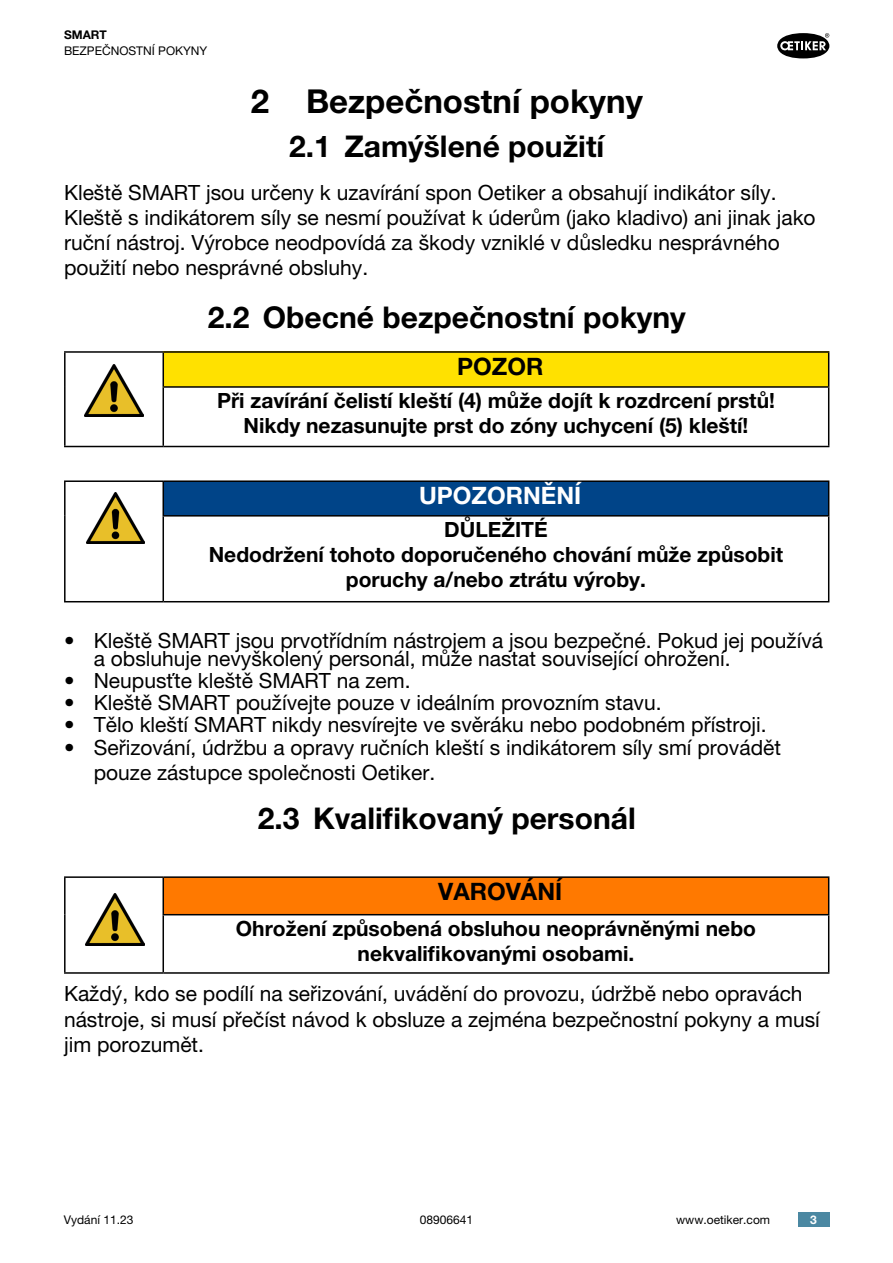
<style>
.page{position:relative;width:893px;height:1263px;background:#fff}
.page>*{position:absolute;margin:0;border:0;box-sizing:border-box;transform-origin:0 0}
.t1{font:700 33px "Helvetica Neue LT Pro";color:#000}
.t2{font:700 30px "Helvetica Neue LT Pro";color:#000}
.t3{font:700 24px "Helvetica Neue LT Pro";color:#000}
.t4{font:700 24px "Helvetica Neue LT Pro";color:#fff}
.t5{font:21px/25.2px "Helvetica Neue LT Pro";color:#000}
.t6{font:700 21px/25.2px "Helvetica Neue LT Pro";color:#000;text-align:center}
.t7{font:12px "Helvetica Neue LT Pro";color:#000}
.t8{font:700 12px "Helvetica Neue LT Pro";color:#000}
.t9{font:700 12px "Helvetica Neue LT Pro";color:#fff}
</style>
<div class="page">
<div style="left:798px;top:1212px;width:31px;height:15px;background:#4b88a2"></div>
<svg style="left:777px;top:33px;width:52px;height:25px"></svg>
<div style="left:163px;top:352px;width:666px;height:35px;background:#ffe100"></div>
<hr style="left:64px;top:351px;width:99px;height:2px;background:#000">
<hr style="left:64px;top:353px;width:2px;height:34px;background:#000">
<hr style="left:163px;top:351px;width:666px;height:2px;background:#000">
<hr style="left:163px;top:353px;width:1px;height:33px;background:#000">
<hr style="left:828px;top:353px;width:1px;height:33px;background:#000">
<hr style="left:64px;top:387px;width:2px;height:59px;background:#000">
<hr style="left:163px;top:386px;width:666px;height:2px;background:#000">
<hr style="left:163px;top:388px;width:1px;height:58px;background:#000">
<hr style="left:828px;top:388px;width:1px;height:58px;background:#000">
<hr style="left:64px;top:446px;width:99px;height:1px;background:#000">
<hr style="left:163px;top:446px;width:666px;height:1px;background:#000">
<div style="left:163px;top:481px;width:666px;height:35px;background:#048"></div>
<hr style="left:64px;top:480px;width:99px;height:2px;background:#000">
<hr style="left:64px;top:482px;width:2px;height:34px;background:#000">
<hr style="left:163px;top:480px;width:666px;height:2px;background:#000">
<hr style="left:163px;top:482px;width:1px;height:33px;background:#000">
<hr style="left:828px;top:482px;width:1px;height:33px;background:#000">
<hr style="left:64px;top:516px;width:2px;height:85px;background:#000">
<hr style="left:163px;top:515px;width:666px;height:2px;background:#000">
<hr style="left:163px;top:517px;width:1px;height:84px;background:#000">
<hr style="left:828px;top:517px;width:1px;height:84px;background:#000">
<hr style="left:64px;top:601px;width:99px;height:1px;background:#000">
<hr style="left:163px;top:601px;width:666px;height:1px;background:#000">
<div style="left:163px;top:877px;width:666px;height:38px;background:#ff7900"></div>
<hr style="left:64px;top:876px;width:99px;height:2px;background:#000">
<hr style="left:64px;top:878px;width:2px;height:37px;background:#000">
<hr style="left:163px;top:876px;width:666px;height:2px;background:#000">
<hr style="left:163px;top:878px;width:1px;height:36px;background:#000">
<hr style="left:828px;top:878px;width:1px;height:36px;background:#000">
<hr style="left:64px;top:915px;width:2px;height:57px;background:#000">
<hr style="left:163px;top:914px;width:666px;height:1px;background:#000">
<hr style="left:163px;top:915px;width:1px;height:57px;background:#000">
<hr style="left:828px;top:915px;width:1px;height:57px;background:#000">
<hr style="left:64px;top:972px;width:99px;height:2px;background:#000">
<hr style="left:163px;top:972px;width:666px;height:2px;background:#000">
<img style="left:85px;top:365px;width:59px;height:51px">
<img style="left:86px;top:492px;width:59px;height:52px">
<img style="left:86px;top:894px;width:59px;height:51px">
<p class="t8" style="left:64px;top:28px;width:44px">SMART</p>
<p class="t7" style="left:64px;top:44px;width:40px">Bezpečn</p>
<p class="t7" style="left:119px;top:44px;width:90px">ostn í pokyny</p>
<h1 class="t1" style="left:251px;top:81px;width:394px">2 Bezpečnostní pokyny</h1>
<h2 class="t2" style="left:289px;top:128px;width:317px">2.1 Zamýšlené použití</h2>
<p class="t5" style="left:64px;top:179px;width:753px;text-indent:142px">jsou určeny k uzavírání spon Oetiker a obsahují indikátor síly.<br>Kleště s indikátorem síly se nesmí používat k úderům (jako kladivo) ani jinak jako ruční nástroj. Výrobce neodpovídá za škody vzniklé v důsledku nesprávného použití nebo nesprávné obsluhy.</p>
<h2 class="t2" style="left:208px;top:299px;width:480px">2.2 Obecné bezpečnostní pokyny</h2>
<p class="t3" style="left:457px;top:352px;width:88px">POZOR</p>
<p class="t6" style="left:217px;top:387px;width:559px">Při zavírání čelistí kleští (4) může dojít k rozdrcení prstů!<br>Nikdy nezasunujte prst do zóny uchycení (5) kleští!</p>
<p class="t5" style="left:64px;top:179px;width:111px">Kleště SMART</p>
<p class="t4" style="left:419px;top:481px;width:164px">UPOZORNĚNÍ</p>
<p class="t6" style="left:209px;top:516px;width:576px">DŮLEŽITÉ<br>Nedodržení tohoto doporučeného chování může způsobit poruchy a/nebo ztrátu výroby.</p>
<p class="t5" style="left:64px;top:627px;width:141px">• Kleště SMART</p>
<p class="t5" style="left:94px;top:631px;width:731px;line-height:18px;text-indent:142px">jsou prvotřídním nástrojem a jsou bezpečné. Pokud jej používá a obsluhuje nevyškolený personál, může nastat související ohrožení.</p>
<p class="t5" style="left:64px;top:668px;width:242px">• Neupusťte kleště SMART</p>
<p class="t5" style="left:337px;top:668px;width:75px">na zem.</p>
<p class="t5" style="left:64px;top:690px;width:141px">• Kleště SMART</p>
<p class="t5" style="left:236px;top:690px;width:427px">používejte pouze v ideálním provozním stavu.</p>
<p class="t5" style="left:64px;top:712px;width:177px">• Tělo kleští SMART</p>
<p class="t5" style="left:272px;top:712px;width:496px">nikdy nesvírejte ve svěráku nebo podobném přístroji.</p>
<p class="t5" style="left:94px;top:734px;width:689px;text-indent:-30px">• Seřizování, údržbu a opravy ručních kleští s indikátorem síly smí provádět pouze zástupce společnosti Oetiker.</p>
<h2 class="t2" style="left:258px;top:799px;width:380px">2.3 Kvalifikovaný personál</h2>
<p class="t3" style="left:438px;top:877px;width:125px">VAROVÁNÍ</p>
<p class="t6" style="left:236px;top:915px;width:521px">Ohrožení způsobená obsluhou neoprávněnými nebo nekvalifikovanými osobami.</p>
<p class="t5" style="left:64px;top:981px;width:758px">Každý, kdo se podílí na seřizování, uvádění do provozu, údržbě nebo opravách nástroje, si musí přečíst návod k obsluze a zejména bezpečnostní pokyny a musí jim porozumět.</p>
<p class="t7" style="left:64px;top:1212px;width:71px">Vydání 11.23</p>
<p class="t7" style="left:420px;top:1212px;width:55px">08906641</p>
<p class="t7" style="left:676px;top:1212px;width:95px">www.oetiker.com</p>
<p class="t9" style="left:810px;top:1212px;width:8px">3</p>
</div>
